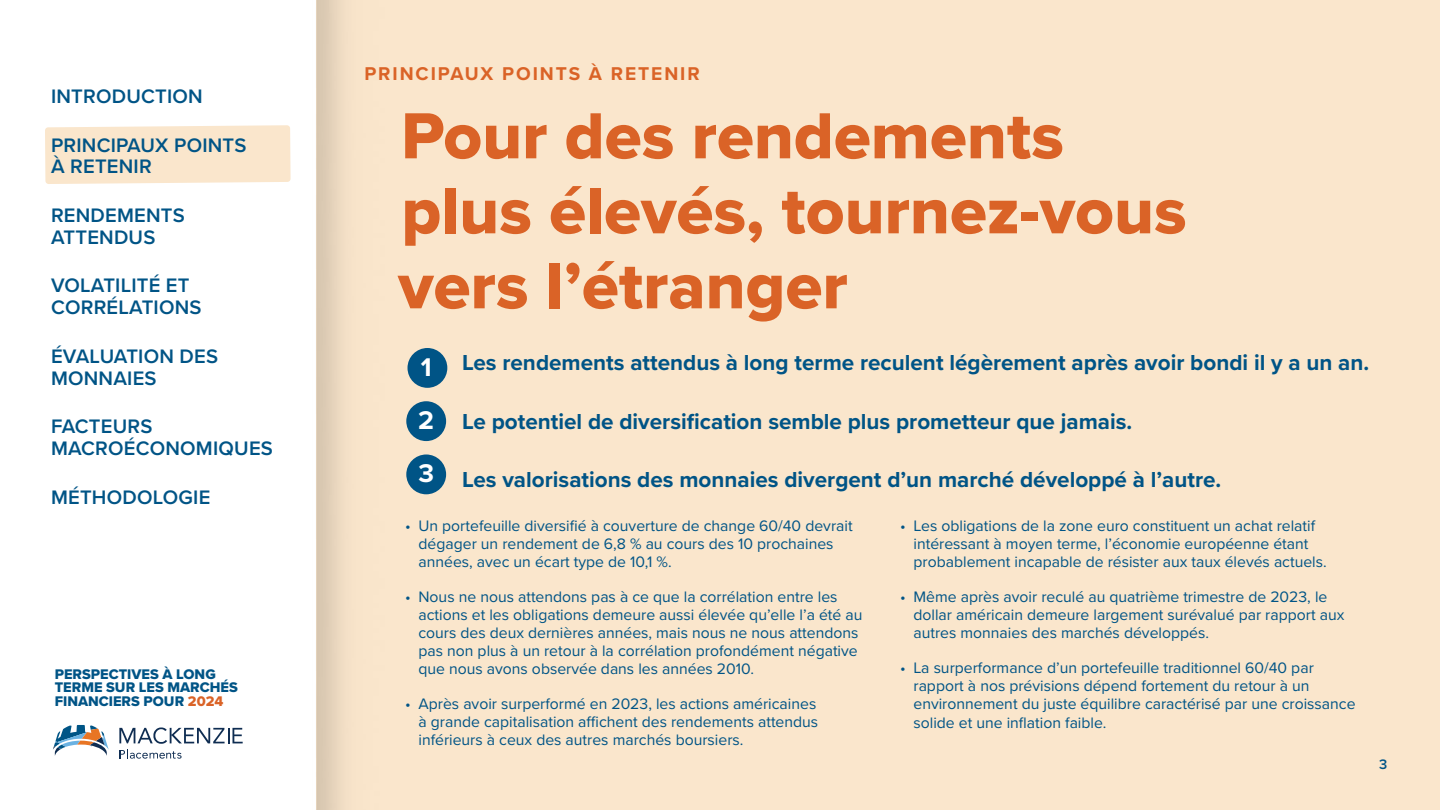
<style>
.page{position:relative;width:1440px;height:810px;background:#fff}
.page>*{position:absolute;margin:0;border:0;box-sizing:border-box;transform-origin:0 0}
.t1{font:67.5px/75px "Proxima Nova Extrabld";color:#da6327}
.t2{font:700 26.55px/53.2px "Proxima Nova";color:#fff;text-align:justify}
.list-bold{font:700 22.5px "Proxima Nova";color:#005486}
.navigation{font:600 20.25px/21.8px "Proxima Nova";letter-spacing:.01em;color:#005486}
.t3{font:700 19.2px "Proxima Nova";letter-spacing:.1em;color:#da6327}
.Body-blue{font:15.75px/18px "Proxima Nova";color:#005486}
.t4{font:14.48px/13.5px "Proxima Nova Extrabld";color:#005486}
.t5{font:600 14.25px "Proxima Nova";color:#005486}
.s1{color:#da6327}
</style>
<div class="page">
<div style="left:316px;top:0;width:1124px;height:810px;background:#fae6cc"></div>
<svg style="left:53px;top:725px;width:56px;height:31px"></svg>
<svg style="left:119px;top:727px;width:124px;height:32px"></svg>
<div style="left:45px;top:125px;width:246px;height:59px;background:#fae6cc"></div>
<div style="left:408px;top:348px;width:39px;height:40px;background:#005486;border-radius:50%"></div>
<div style="left:406px;top:401px;width:40px;height:40px;background:#005486;border-radius:50%"></div>
<div style="left:406px;top:454px;width:40px;height:40px;background:#005486;border-radius:50%"></div>
<p class="navigation" style="left:51px;top:85px;width:153px">INTRODUCTION</p>
<p class="navigation" style="left:51px;top:133px;width:197px">PRINCIPAUX POINTS<br>À RETENIR</p>
<p class="navigation" style="left:51px;top:204px;width:135px">RENDEMENTS<br>ATTENDUS</p>
<p class="navigation" style="left:51px;top:274px;width:152px">VOLATILITÉ ET<br>CORRÉLATIONS</p>
<p class="navigation" style="left:51px;top:345px;width:169px">ÉVALUATION DES<br>MONNAIES</p>
<p class="navigation" style="left:51px;top:415px;width:223px">FACTEURS<br>MACROÉCONOMIQUES</p>
<p class="navigation" style="left:51px;top:485px;width:161px">MÉTHODOLOGIE</p>
<p class="t4" style="left:55px;top:667px;width:185px">PERSPECTIVES À LONG<br>TERME SUR LES MARCHÉS<br>FINANCIERS POUR <span class="s1">2024</span></p>
<p class="t3" style="left:364px;top:60px;width:337px">PRINCIPAUX POINTS À RETENIR</p>
<h1 class="t1" style="left:398px;top:97px;width:790px">Pour des rendements plus élevés, tournez-vous vers l’étranger</h1>
<p class="list-bold" style="left:462px;top:346px;width:909px">Les rendements attendus à long terme reculent légèrement après avoir bondi il y a un an.</p>
<p class="list-bold" style="left:462px;top:404px;width:672px">Le potentiel de diversification semble plus prometteur que jamais.</p>
<p class="list-bold" style="left:462px;top:463px;width:761px">Les valorisations des monnaies divergent d’un marché développé à l’autre.</p>
<h2 class="t2" style="left:418px;top:340px;width:17px">1<br>2<br>3</h2>
<p class="Body-blue" style="left:418px;top:516px;width:436px;text-indent:-14px">• Un portefeuille diversifié à couverture de change 60/40 devrait dégager un rendement de 6,8 % au cours des 10 prochaines années, avec un écart type de 10,1 %.</p>
<p class="Body-blue" style="left:418px;top:587px;width:445px;text-indent:-14px">• Nous ne nous attendons pas à ce que la corrélation entre les actions et les obligations demeure aussi élevée qu’elle l’a été au cours des deux dernières années, mais nous ne nous attendons pas non plus à un retour à la corrélation profondément négative que nous avons observée dans les années 2010.</p>
<p class="Body-blue" style="left:418px;top:694px;width:401px;text-indent:-14px">• Après avoir surperformé en 2023, les actions américaines à grande capitalisation affichent des rendements attendus inférieurs à ceux des autres marchés boursiers.</p>
<p class="Body-blue" style="left:914px;top:516px;width:415px;text-indent:-14px">• Les obligations de la zone euro constituent un achat relatif intéressant à moyen terme, l’économie européenne étant probablement incapable de résister aux taux élevés actuels.</p>
<p class="Body-blue" style="left:914px;top:587px;width:432px;text-indent:-14px">• Même après avoir reculé au quatrième trimestre de 2023, le dollar américain demeure largement surévalué par rapport aux autres monnaies des marchés développés.</p>
<p class="Body-blue" style="left:914px;top:658px;width:444px;line-height:18.2px;text-indent:-14px">• La surperformance d’un portefeuille traditionnel 60/40 par rapport à nos prévisions dépend fortement du retour à un environnement du juste équilibre caractérisé par une croissance solide et une inflation faible.</p>
<p class="t5" style="left:1379px;top:753px;width:10px">3</p>
</div>
